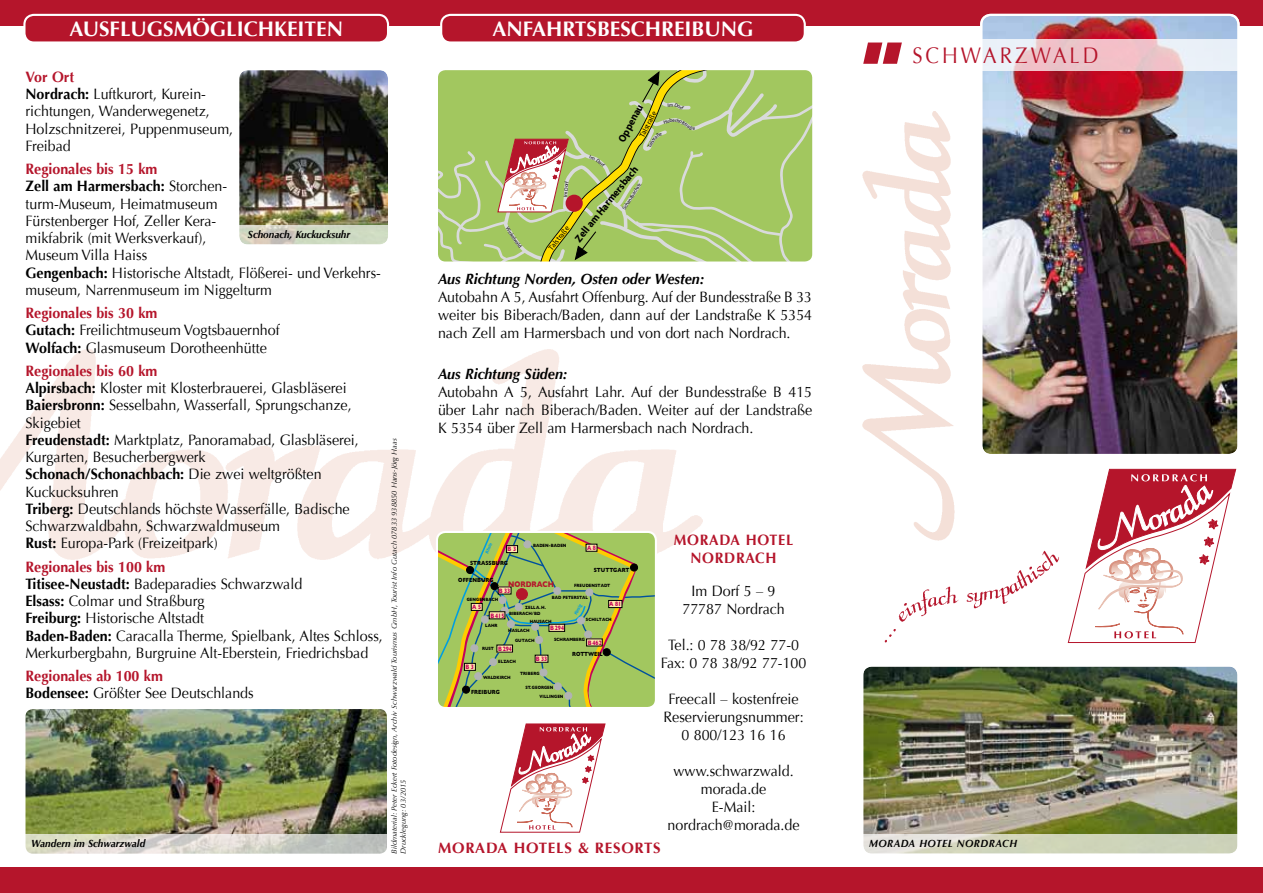
<style>
.page{position:relative;width:1263px;height:893px;background:#fff}
.page>*{position:absolute;margin:0;border:0;box-sizing:border-box;transform-origin:0 0}
.t1{font:22.5px "Optima";color:#b5152b;scale:.9 1}
.t2{font:700 21px "Optima";color:#fff}
.t3{font:15px/17.2px "Optima";color:#000;scale:.95 1}
.t4{font:italic 700 15px "Optima";color:#000;scale:.95 1}
.t5{font:700 15px "Optima";letter-spacing:.05em;color:#b5152b}
.t6{font:700 15px/18px "Optima";letter-spacing:.05em;color:#b5152b;text-align:center;scale:.95 1}
.t7{font:italic 700 10.5px "Optima";color:#000;scale:.95 1}
.t8{font:700 10.5px "Myriad Pro";color:#000;scale:.95 1}
.t9{font:italic 700 10.5px "Optima";letter-spacing:.05em;color:#000;scale:.95 1}
.t10{font:700 8.25px "Gill Sans";color:#b5152b;scale:.85 1}
.t11{font:7.65px "Myriad Pro";color:#000}
.t12{font:italic 7.5px/9px "Optima";color:#000}
.t13{font:700 6.45px "Gill Sans";color:#c5005a;scale:.8 1}
.t14{font:700 6.15px "Gill Sans";color:#000;scale:.85 1}
.t15{font:5.1px "Myriad Pro";color:#000}
.t16{font:700 4.65px/10.1px "Gill Sans";color:#000;scale:.85 1}
.t17{font:italic 700 4.65px "Gill Sans";color:#009ee0;scale:.85 1}
.s1{font-weight:700;color:#b5152b}
.s2{font-weight:700}
</style>
<div class="page">
<img style="left:0;top:349px;width:702px;height:211px">
<img style="left:862px;top:111px;width:93px;height:430px">
<svg style="left:1067px;top:469px;width:169px;height:174px"></svg>
<svg style="left:863px;top:43px;width:39px;height:21px"></svg>
<img style="left:884px;top:550px;width:175px;height:93px">
<img style="left:864px;top:667px;width:372px;height:167px">
<div style="left:861px;top:664px;width:378px;height:192px;border:2px solid #fff;border-radius:10px"></div>
<svg style="left:500px;top:724px;width:105px;height:109px"></svg>
<svg style="left:437px;top:532px;width:219px;height:174px;background:#a1bc5f"></svg>
<div style="left:516px;top:589px;width:11px;height:11px;background:#b5152b;border-radius:50%"></div>
<div style="left:516px;top:588px;width:12px;height:12px;border:1px solid #b5152b;border-radius:50%"></div>
<div style="left:515px;top:603px;width:7px;height:8px;background:#b1b3b4;border-radius:50%"></div>
<div style="left:515px;top:603px;width:8px;height:8px;border:1px solid #b1b3b4;border-radius:50%"></div>
<div style="left:436px;top:531px;width:221px;height:178px;border:2px solid #fff;border-radius:9px"></div>
<img style="left:26px;top:710px;width:360px;height:124px">
<div style="left:23px;top:707px;width:366px;height:149px;border:2px solid #fff;border-radius:9px"></div>
<div style="left:0;top:0;width:1263px;height:26px;background:#b5152b"></div>
<div style="left:0;top:867px;width:1263px;height:26px;background:#b5152b"></div>
<img style="left:240px;top:71px;width:147px;height:155px">
<div style="left:237px;top:68px;width:153px;height:179px;border:2px solid #fff;border-radius:10px"></div>
<svg style="left:239px;top:226px;width:149px;height:19px;background:#d2d7c4"></svg>
<svg style="left:863px;top:834px;width:374px;height:20px;background:#d5d9c4"></svg>
<img style="left:981px;top:15px;width:257px;height:440px;border-radius:10px">
<div style="left:980px;top:14px;width:259px;height:442px;border:2px solid #fff;border-radius:10px"></div>
<svg style="left:26px;top:834px;width:361px;height:20px;background:#d4d4cb"></svg>
<div style="left:24px;top:15px;width:364px;height:28px;background:#b5152b;border-radius:10px"></div>
<div style="left:23px;top:14px;width:366px;height:30px;border:2px solid #fff;border-radius:10px"></div>
<div style="left:441px;top:15px;width:364px;height:28px;background:#b5152b;border-radius:10px"></div>
<div style="left:440px;top:14px;width:366px;height:30px;border:2px solid #fff;border-radius:10px"></div>
<svg style="left:980px;top:40px;width:259px;height:31px;background:#edd5dc"></svg>
<svg style="left:438px;top:70px;width:375px;height:192px;background:#abc46a"></svg>
<svg style="left:522px;top:393px;width:3px;height:7px"></svg>
<h2 class="t2" style="left:69px;top:16px;width:275px">AUSFLUGSMÖGLICHKEITEN</h2>
<h2 class="t2" style="left:492px;top:16px;width:263px">ANFAHRTSBESCHREIBUNG</h2>
<h1 class="t1" style="left:912px;top:43px;width:20px">schwarzwald</h1>
<p class="t3" style="left:26px;top:68px;width:220px"><span class="s1">Vor Ort<br></span><span class="s2">Nordrach:</span> Luftkurort, Kurein&shy;richtungen, Wanderwegenetz,<br>Holzschnitzerei, Puppenmuseum,<br>Freibad</p>
<p class="t3" style="left:26px;top:161px;width:374px"><span class="s1">Regionales bis 15 km<br></span><span class="s2">Zell am Harmersbach:</span> Storchen-<br>turm-Museum, Heimatmuseum<br>Fürstenberger Hof, Zeller Kera-<br>mikfabrik (mit Werksverkauf),<br>Museum Villa Haiss<br><span class="s2">Gengenbach:</span> Historische Altstadt, Flößerei- und Verkehrs&shy;museum, Narrenmuseum im Niggelturm</p>
<p class="t3" style="left:26px;top:305px;width:269px"><span class="s1">Regionales bis 30 km<br></span><span class="s2">Gutach:</span> Freilichtmuseum Vogtsbauernhof<br><span class="s2">Wolfach:</span> Glasmuseum Dorotheenhütte</p>
<p class="t3" style="left:26px;top:362px;width:352px"><span class="s1">Regionales bis 60 km<br></span><span class="s2">Alpirsbach:</span> Kloster mit Klosterbrauerei, Glasbläserei <span class="s2">Baiersbronn:</span> Sesselbahn, Wasserfall, Sprungschanze, Skigebiet<br><span class="s2">Freudenstadt:</span> Marktplatz, Panoramabad, Glasbläserei, Kurgarten, Besucherbergwerk <span class="s2">Schonach/Schonachbach:</span> Die zwei weltgrößten Kuckucksuhren<br><span class="s2">Triberg:</span> Deutschlands höchste Wasserfälle, Badische Schwarzwaldbahn, Schwarzwaldmuseum<br><span class="s2">Rust:</span> Europa-Park (Freizeitpark)</p>
<p class="t3" style="left:26px;top:558px;width:378px"><span class="s1">Regionales bis 100 km<br></span><span class="s2">Titisee-Neustadt:</span> Badeparadies Schwarzwald<br><span class="s2">Elsass:</span> Colmar und Straßburg<br><span class="s2">Freiburg:</span> Historische Altstadt<br><span class="s2">Baden-Baden:</span> Caracalla Therme, Spielbank, Altes Schloss, Merkurbergbahn, Burgruine Alt-Eberstein, Friedrichsbad</p>
<p class="t3" style="left:26px;top:668px;width:242px"><span class="s1">Regionales ab 100 km<br></span><span class="s2">Bodensee:</span> Größter See Deutschlands</p>
<p class="t15" style="left:676px;top:102px;width:11px;rotate:26deg">Dorf</p>
<p class="t8" style="left:615px;top:138px;width:45px;rotate:-62deg">Oppenau</p>
<p class="t8" style="left:572px;top:236px;width:100px;rotate:-51deg">Zell am Harmersbach</p>
<p class="t11" style="left:637px;top:135px;width:30px;rotate:-63deg">Talstraße</p>
<p class="t15" style="left:599px;top:157px;width:11px;rotate:40deg">Dorf</p>
<p class="t15" style="left:562px;top:197px;width:18px;rotate:-85deg">Im Dorf</p>
<p class="t15" style="left:621px;top:207px;width:32px;rotate:-57deg">Schanzbachstr.</p>
<p class="t11" style="left:546px;top:246px;width:30px;rotate:-51deg">Talstraße</p>
<p class="t7" style="left:248px;top:228px;width:109px">Schonach, Kuckucksuhr</p>
<p class="t15" style="left:514px;top:232px;width:11px;rotate:56deg">kelw</p>
<p class="t15" style="left:563px;top:271px;width:50px;rotate:89deg">Bürgermeister-Benz-Str.</p>
<p class="t4" style="left:438px;top:270px;width:282px">Aus Richtung Norden, Osten oder Westen:</p>
<p class="t3" style="left:438px;top:288px;width:395px;line-height:18px;text-align:justify">Autobahn A 5, Ausfahrt Offenburg. Auf der Bundesstraße B 33 weiter bis Biberach/Baden, dann auf der Landstraße K 5354 nach Zell am Harmersbach und von dort nach Nordrach.</p>
<p class="t4" style="left:438px;top:365px;width:138px">Aus Richtung Süden:</p>
<p class="t3" style="left:438px;top:383px;width:395px;line-height:18px;text-align:justify">Autobahn A 5, Ausfahrt Lahr. Auf der Bundesstraße B 415 über Lahr nach Biberach/Baden. Weiter auf der Landstraße K 5354 über Zell am Harmersbach nach Nordrach.</p>
<p class="t11" style="left:493px;top:332px;width:30px;rotate:-51deg">Talstraße</p>
<p class="t15" style="left:593px;top:337px;width:23px;rotate:-43deg">Birkenweg</p>
<p class="t15" style="left:527px;top:388px;width:7px;rotate:90deg">Wi</p>
<p class="t15" style="left:527px;top:407px;width:11px;rotate:92deg">raße</p>
<p class="t11" style="left:448px;top:421px;width:30px;rotate:-75deg">Talstraße</p>
<p class="t12" style="left:390px;top:854px;width:417px;rotate:-90deg">Bildmaterial: Peter Eckert Fotodesign, Archiv Schwarzwald Tourismus GmbH, Tourist Info Gutach 07833 938850 Hans-Jörg Haas<br>Drucklegung: 03/2015</p>
<p class="t6" style="left:674px;top:531px;width:127px">MORADA HOTEL<br>NORDRACH</p>
<p class="t3" style="left:682px;top:582px;width:109px;line-height:18px;text-align:center">Im Dorf 5 – 9<br>77787 Nordrach</p>
<p class="t3" style="left:661px;top:636px;width:155px;line-height:18px;text-align:center">Tel.: 0 78 38/92 77-0<br>Fax: 0 78 38/92 77-100</p>
<p class="t3" style="left:663px;top:690px;width:149px;line-height:18px;text-align:center">Freecall – kostenfreie<br>Reservierungsnummer:<br>0 800/123 16 16</p>
<p class="t3" style="left:668px;top:762px;width:140px;line-height:18px;text-align:center">www.schwarzwald. morada.de<br>E-Mail: nordrach@morada.de</p>
<p class="t17" style="left:484px;top:552px;width:15px;rotate:-67deg">Rhein</p>
<p class="t16" style="left:533px;top:541px;width:41px">BADEN-BADEN</p>
<p class="t13" style="left:587px;top:544px;width:13px">A 8</p>
<p class="t13" style="left:508px;top:545px;width:12px">B 3</p>
<p class="t14" style="left:470px;top:560px;width:46px">STRASSBURG</p>
<p class="t14" style="left:594px;top:566px;width:44px">STUTTGART</p>
<p class="t14" style="left:458px;top:576px;width:43px">OFFENBURG</p>
<p class="t10" style="left:508px;top:579px;width:56px">NORDRACH</p>
<p class="t16" style="left:574px;top:581px;width:44px">FREUDENSTADT</p>
<p class="t16" style="left:552px;top:593px;width:44px">BAD PETERSTAL</p>
<p class="t13" style="left:499px;top:587px;width:16px">B 33</p>
<p class="t16" style="left:467px;top:594px;width:39px">GENGENBACH</p>
<p class="t13" style="left:609px;top:600px;width:16px">A 81</p>
<p class="t17" style="left:573px;top:614px;width:16px;rotate:-64deg">Kinzig</p>
<p class="t13" style="left:472px;top:603px;width:13px">A 5</p>
<p class="t16" style="left:509px;top:604px;width:45px;line-height:6.4px;text-indent:16px">ZELL A. H.<br>BIBERACH/BD.</p>
<p class="t16" style="left:530px;top:616px;width:27px">HAUSACH</p>
<p class="t13" style="left:490px;top:612px;width:19px">B 415</p>
<p class="t16" style="left:586px;top:614px;width:32px">SCHILTACH</p>
<p class="t16" style="left:485px;top:621px;width:16px">LAHR</p>
<p class="t16" style="left:482px;top:643px;width:16px">RUST</p>
<p class="t13" style="left:550px;top:624px;width:19px">B 294</p>
<p class="t16" style="left:515px;top:626px;width:24px;text-indent:-7px">HASLACH<br>GUTACH</p>
<p class="t16" style="left:520px;top:668px;width:24px">TRIBERG</p>
<p class="t16" style="left:554px;top:634px;width:38px">SCHRAMBERG</p>
<p class="t13" style="left:588px;top:639px;width:19px">B 462</p>
<p class="t13" style="left:498px;top:645px;width:19px">B 294</p>
<p class="t14" style="left:572px;top:650px;width:37px">ROTTWEIL</p>
<p class="t13" style="left:536px;top:655px;width:16px">B 33</p>
<p class="t16" style="left:498px;top:656px;width:22px">ELZACH</p>
<p class="t16" style="left:483px;top:672px;width:34px">WALDKIRCH</p>
<p class="t13" style="left:465px;top:663px;width:12px">B 3</p>
<p class="t16" style="left:539px;top:683px;width:30px;line-height:9.1px;text-indent:-14px">ST. GEORGEN<br>VILLINGEN</p>
<p class="t14" style="left:471px;top:688px;width:35px">FREIBURG</p>
<p class="t7" style="left:31px;top:837px;width:122px">Wandern im Schwarzwald</p>
<p class="t9" style="left:869px;top:837px;width:157px">MORADA HOTEL NORDRACH</p>
<p class="t5" style="left:438px;top:839px;width:99px">MORADA Hotel</p>
<p class="t5" style="left:564px;top:839px;width:69px">s &amp; Resort</p>
<p class="t5" style="left:653px;top:839px;width:9px">s</p>
</div>
